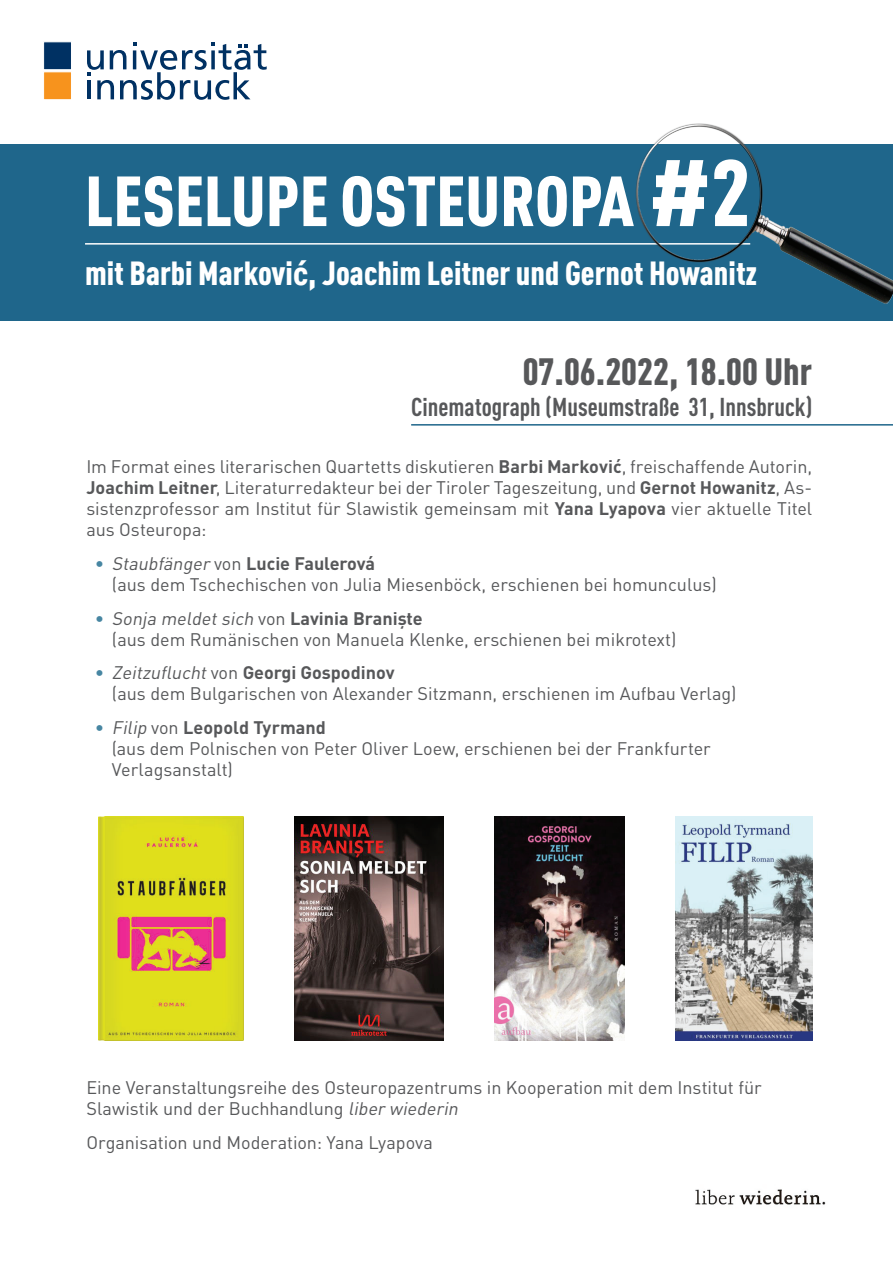
<style>
.page{position:relative;width:893px;height:1263px;background:#fff}
.page>*{position:absolute;margin:0;border:0;box-sizing:border-box;transform-origin:0 0}
.t1{font:900 69.6px "DIN Cond";color:#fff}
.t2{font:900 37.5px "DIN Cond";color:#57585a}
.t3{font:900 33px "DIN Cond";color:#fff}
.t4{font:700 25.5px "DIN Cond";color:#57585a}
.t5{font:18px/21px "DIN Pro Intersport";color:#57585a}
.s1{font-size:92.7px}
.s2{font-family:"Roboto Condensed";font-weight:700}
.s3{font-weight:700}
.s4{color:#4786a2}
.s5{font-style:italic}
</style>
<div class="page">
<svg style="left:44px;top:41px;width:27px;height:59px;background:#877051"></svg>
<svg style="left:87px;top:42px;width:180px;height:58px"></svg>
<div style="left:0;top:145px;width:893px;height:176px;background:#1f668b"></div>
<hr style="left:85px;top:243px;width:665px;height:2px;background:#fff">
<hr style="left:411px;top:424px;width:482px;height:2px;background:#1f668b">
<img style="left:99px;top:817px;width:145px;height:223px">
<img style="left:295px;top:817px;width:148px;height:223px">
<img style="left:494px;top:817px;width:130px;height:223px">
<img style="left:675px;top:817px;width:137px;height:223px">
<img style="left:635px;top:124px;width:258px;height:179px">
<img style="left:695px;top:1189px;width:131px;height:16px">
<h1 class="t1" style="left:85px;top:158px;width:667px">LESELUPE OSTEUROPA <span class="s1">#2</span></h1>
<h3 class="t3" style="left:85px;top:252px;width:674px">mit Barbi Markovi<span class="s2">ć</span>, Joachim Leitner und Gernot Howanitz</h3>
<h2 class="t2" style="left:523px;top:348px;width:291px">07.06.2022, 18.00 Uhr</h2>
<h3 class="t4" style="left:411px;top:391px;width:403px">Cinematograph (Museumstraße 31, Innsbruck)</h3>
<p class="t5" style="left:86px;top:456px;width:727px;text-align:justify">Im Format eines literarischen Quartetts diskutieren <span class="s3">Barbi Marković</span>, freischaffende Autorin, <span class="s3">Joachim Leitner</span>, Literaturredakteur bei der Tiroler Tageszeitung, und <span class="s3">Gernot Howanitz</span>, As&shy;sistenzprofessor am Institut für Slawistik gemeinsam mit <span class="s3">Yana Lyapova</span> vier aktuelle Titel aus Osteuropa:</p>
<p class="t5" style="left:112px;top:552px;width:606px;text-indent:-17px"><span class="s4">•</span> <span class="s5">Staubfänger</span> von <span class="s3">Lucie Faulerová<br></span>(aus dem Tschechischen von Julia Miesenböck, erschienen bei homunculus)</p>
<p class="t5" style="left:112px;top:607px;width:566px;text-indent:-17px"><span class="s4">•</span> <span class="s5">Sonja meldetsich</span> von <span class="s3">Lavinia Branişte<br></span>(aus dem Rumänischen von Manuela Klenke, erschienen bei mikrotext)</p>
<p class="t5" style="left:112px;top:662px;width:626px;text-indent:-17px"><span class="s4">•</span> <span class="s5">Zeitzuflucht</span>von <span class="s3">Georgi Gospodinov<br></span>(aus dem Bulgarischen von Alexander Sitzmann, erschienen im Aufbau Verlag)</p>
<p class="t5" style="left:112px;top:717px;width:600px;text-indent:-17px"><span class="s4">•</span> <span class="s5">Filip</span> von <span class="s3">Leopold Tyrmand<br></span>(aus dem Polnischen von Peter Oliver Loew, erschienen bei der Frankfurter<br>Verlagsanstalt)</p>
<p class="t5" style="left:86px;top:1077px;width:677px">Eine Veranstaltungsreihe des Osteuropazentrums in Kooperation mit dem Institut für<br>Slawistik und der Buchhandlung <span class="s5">liber wiederin</span></p>
<p class="t5" style="left:86px;top:1131px;width:348px">Organisation und Moderation: Yana Lyapova</p>
</div>
